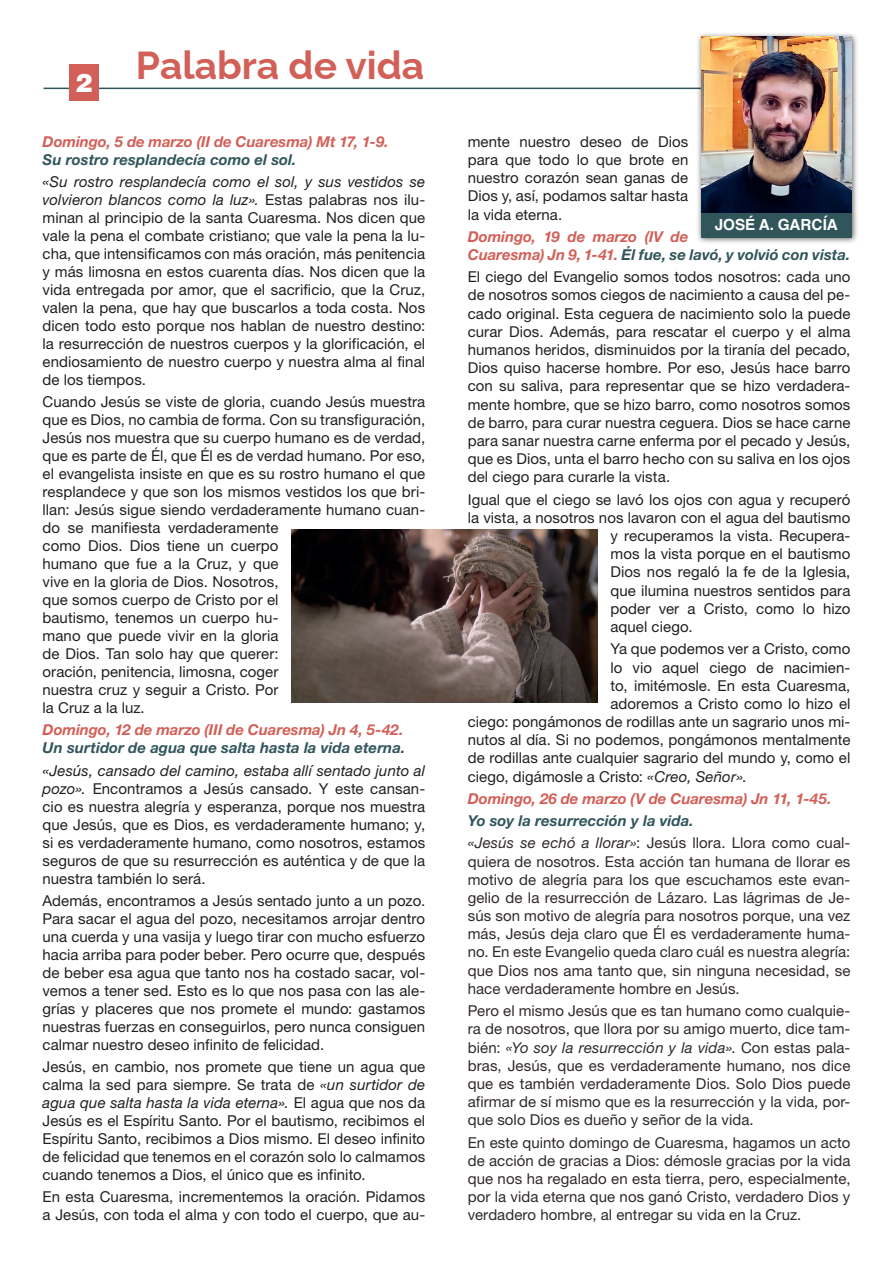
<style>
.page{position:relative;width:893px;height:1263px;background:#fff}
.page>*{position:absolute;margin:0;border:0;box-sizing:border-box;transform-origin:0 0}
.t1{font:100 39px "Raleway";color:#d26058}
.t2{font:900 25.5px "Helvetica LT Std";color:#fff}
.t3{font:700 15.3px "Helvetica LT Std";color:#fff}
.TEXTO{font:15px/18px "Helvetica Neue LT Std";letter-spacing:.005em;color:#231f20;text-align:justify}
.TEXTO-2{font:15px/18.1px "Helvetica Neue LT Std";letter-spacing:.005em;color:#302a29;text-align:justify}
.TEXTO-3{font:italic 700 15px/18.1px "Helvetica Neue LT Std";color:#d26058}
.TEXTO-4{font:italic 700 15px "Helvetica Neue LT Std";letter-spacing:.005em;color:#30565c}
.s1{font-style:italic}
.s2{color:#30565c}
</style>
<div class="page">
<hr style="left:44px;top:88px;width:807px;height:1px;background:#30565c">
<div style="left:69px;top:64px;width:29px;height:37px;background:#d26058"></div>
<div style="left:696px;top:32px;width:163px;height:212px;background:#231f20;opacity:.75"></div>
<div style="left:701px;top:212px;width:151px;height:25px;background:#30565c"></div>
<img style="left:701px;top:37px;width:150px;height:175px">
<img style="left:291px;top:530px;width:307px;height:172px">
<h2 class="t2" style="left:75px;top:66px;width:19px">2</h2>
<p class="t1" style="left:136px;top:35px;width:290px">Palabra de vida</p>
<p class="TEXTO-3" style="left:43px;top:132px;width:348px">Domingo, 5 de marzo (II de Cuaresma) Mt 17, 1-9.</p>
<p class="TEXTO-4" style="left:43px;top:150px;width:255px">Su rostro resplandecía como el sol.</p>
<p class="TEXTO" style="left:43px;top:172px;width:384px"><span class="s1">«Su rostro resplandecía como el sol, y sus vestidos se volvieron blancos como la luz».</span> Estas palabras nos ilu&shy;minan al principio de la santa Cuaresma. Nos dicen que vale la pena el combate cristiano; que vale la pena la lu&shy;cha, que intensificamos con más oración, más penitencia y más limosna en estos cuarenta días. Nos dicen que la vida entregada por amor, que el sacrificio, que la Cruz, valen la pena, que hay que buscarlos a toda costa. Nos dicen todo esto porque nos hablan de nuestro destino: la resurrección de nuestros cuerpos y la glorificación, el endiosamiento de nuestro cuerpo y nuestra alma al final de los tiempos.</p>
<p class="TEXTO" style="left:43px;top:393px;width:384px;text-align:left">Cuando Jesús se viste de gloria, cuando Jesús muestra que es Dios, no cambia de forma. Con su transfiguración, Jesús nos muestra que su cuerpo humano es de verdad, que es parte de Él, que Él es de verdad humano. Por eso, el evangelista insiste en que es su rostro humano el que resplandece y que son los mismos vestidos los que bri&shy;llan: Jesús sigue siendo verdaderamente humano cuan&shy;do se manifiesta verdaderamente<br>como Dios. Dios tiene un cuerpo<br>humano que fue a la Cruz, y que<br>vive en la gloria de Dios. Nosotros,<br>que somos cuerpo de Cristo por el<br>bautismo, tenemos un cuerpo hu-<br>mano que puede vivir en la gloria<br>de Dios. Tan solo hay que querer:<br>oración, penitencia, limosna, coger<br>nuestra cruz y seguir a Cristo. Por<br>la Cruz a la luz.</p>
<p class="TEXTO-3" style="left:43px;top:720px;width:363px">Domingo, 12 de marzo (III de Cuaresma) Jn 4, 5-42.</p>
<p class="TEXTO-4" style="left:43px;top:739px;width:364px">Un surtidor de agua que salta hasta la vida eterna.</p>
<p class="TEXTO" style="left:43px;top:761px;width:384px"><span class="s1">«Jesús, cansado del camino, estaba allí sentado junto al pozo».</span> Encontramos a Jesús cansado. Y este cansan&shy;cio es nuestra alegría y esperanza, porque nos muestra que Jesús, que es Dios, es verdaderamente humano; y, si es verdaderamente humano, como nosotros, estamos seguros de que su resurrección es auténtica y de que la nuestra también lo será.</p>
<p class="TEXTO" style="left:43px;top:891px;width:384px">Además, encontramos a Jesús sentado junto a un pozo.<br>Para sacar el agua del pozo, necesitamos arrojar dentro una cuerda y una vasija y luego tirar con mucho esfuerzo hacia arriba para poder beber. Pero ocurre que, después de beber esa agua que tanto nos ha costado sacar, vol&shy;vemos a tener sed. Esto es lo que nos pasa con las ale&shy;grías y placeres que nos promete el mundo: gastamos nuestras fuerzas en conseguirlos, pero nunca consiguen calmar nuestro deseo infinito de felicidad.</p>
<p class="TEXTO" style="left:43px;top:1057px;width:384px">Jesús, en cambio, nos promete que tiene un agua que calma la sed para siempre. Se trata de <span class="s1">«un surtidor de agua que salta hasta la vida eterna».</span> El agua que nos da Jesús es el Espíritu Santo. Por el bautismo, recibimos el Espíritu Santo, recibimos a Dios mismo. El deseo infinito de felicidad que tenemos en el corazón solo lo calmamos cuando tenemos a Dios, el único que es infinito.</p>
<p class="TEXTO" style="left:43px;top:1188px;width:384px">En esta Cuaresma, incrementemos la oración. Pidamos a Jesús, con toda el alma y con todo el cuerpo, que au-</p>
<p class="TEXTO" style="left:468px;top:132px;width:222px">mente nuestro deseo de Dios para que todo lo que brote en nuestro corazón sean ganas de Dios y, así, podamos saltar hasta la vida eterna.</p>
<p class="TEXTO-3" style="left:468px;top:227px;width:384px">Domingo, 19 de marzo (IV de<br>Cuaresma) Jn 9, 1-41. <span class="s2">Él fue, se lavó, y volvió con vista.</span></p>
<p class="TEXTO" style="left:468px;top:268px;width:384px">El ciego del Evangelio somos todos nosotros: cada uno de nosotros somos ciegos de nacimiento a causa del pe&shy;cado original. Esta ceguera de nacimiento solo la puede curar Dios. Además, para rescatar el cuerpo y el alma humanos heridos, disminuidos por la tiranía del pecado, Dios quiso hacerse hombre. Por eso, Jesús hace barro con su saliva, para representar que se hizo verdadera&shy;mente hombre, que se hizo barro, como nosotros somos de barro, para curar nuestra ceguera. Dios se hace carne para sanar nuestra carne enferma por el pecado y Jesús, que es Dios, unta el barro hecho con su saliva en los ojos del ciego para curarle la vista.</p>
<p class="TEXTO" style="left:468px;top:490px;width:384px">Igual que el ciego se lavó los ojos con agua y recuperó</p>
<p class="TEXTO" style="left:468px;top:508px;width:384px">la vista, a nosotros nos lavaron con el agua del bautismo</p>
<p class="TEXTO" style="left:610px;top:526px;width:241px">y recuperamos la vista. Recupera-</p>
<p class="TEXTO" style="left:610px;top:545px;width:241px">mos la vista porque en el bautismo</p>
<p class="TEXTO" style="left:610px;top:563px;width:241px">Dios nos regaló la fe de la Iglesia,</p>
<p class="TEXTO" style="left:610px;top:581px;width:241px">que ilumina nuestros sentidos para</p>
<p class="TEXTO" style="left:610px;top:599px;width:241px">poder ver a Cristo, como lo hizo</p>
<p class="TEXTO" style="left:610px;top:617px;width:84px">aquel ciego.</p>
<p class="TEXTO" style="left:610px;top:640px;width:241px">Ya que podemos ver a Cristo, como</p>
<p class="TEXTO" style="left:610px;top:658px;width:241px">lo vio aquel ciego de nacimien-</p>
<p class="TEXTO" style="left:610px;top:676px;width:241px">to, imitémosle. En esta Cuaresma,</p>
<p class="TEXTO" style="left:610px;top:694px;width:241px">adoremos a Cristo como lo hizo el</p>
<p class="TEXTO" style="left:468px;top:712px;width:384px">ciego: pongámonos de rodillas ante un sagrario unos mi-</p>
<p class="TEXTO" style="left:468px;top:731px;width:384px">nutos al día. Si no podemos, pongámonos mentalmente</p>
<p class="TEXTO" style="left:468px;top:749px;width:384px">de rodillas ante cualquier sagrario del mundo y, como el</p>
<p class="TEXTO" style="left:468px;top:767px;width:280px">ciego, digámosle a Cristo: <span class="s1">«Creo, Señor»</span>.</p>
<p class="TEXTO-3" style="left:468px;top:789px;width:365px">Domingo, 26 de marzo (V de Cuaresma) Jn 11, 1-45.</p>
<p class="TEXTO-4" style="left:468px;top:811px;width:227px">Yo soy la resurrección y la vida.</p>
<p class="TEXTO-2" style="left:468px;top:834px;width:384px"><span class="s1">«Jesús se echó a llorar»</span>: Jesús llora. Llora como cual&shy;quiera de nosotros. Esta acción tan humana de llorar es motivo de alegría para los que escuchamos este evan&shy;gelio de la resurrección de Lázaro. Las lágrimas de Je&shy;sús son motivo de alegría para nosotros porque, una vez más, Jesús deja claro que Él es verdaderamente huma&shy;no. En este Evangelio queda claro cuál es nuestra alegría: que Dios nos ama tanto que, sin ninguna necesidad, se hace verdaderamente hombre en Jesús.</p>
<p class="TEXTO-2" style="left:468px;top:1001px;width:384px">Pero el mismo Jesús que es tan humano como cualquie&shy;ra de nosotros, que llora por su amigo muerto, dice tam&shy;bién: <span class="s1">«Yo soy la resurrección y la vida»</span>. Con estas pala&shy;bras, Jesús, que es verdaderamente humano, nos dice que es también verdaderamente Dios. Solo Dios puede afirmar de sí mismo que es la resurrección y la vida, por&shy;que solo Dios es dueño y señor de la vida.</p>
<p class="TEXTO-2" style="left:468px;top:1133px;width:384px">En este quinto domingo de Cuaresma, hagamos un acto de acción de gracias a Dios: démosle gracias por la vida que nos ha regalado en esta tierra, pero, especialmente, por la vida eterna que nos ganó Cristo, verdadero Dios y verdadero hombre, al entregar su vida en la Cruz.</p>
<p class="t3" style="left:715px;top:215px;width:125px">JOSÉ A. GARCÍA</p>
</div>
